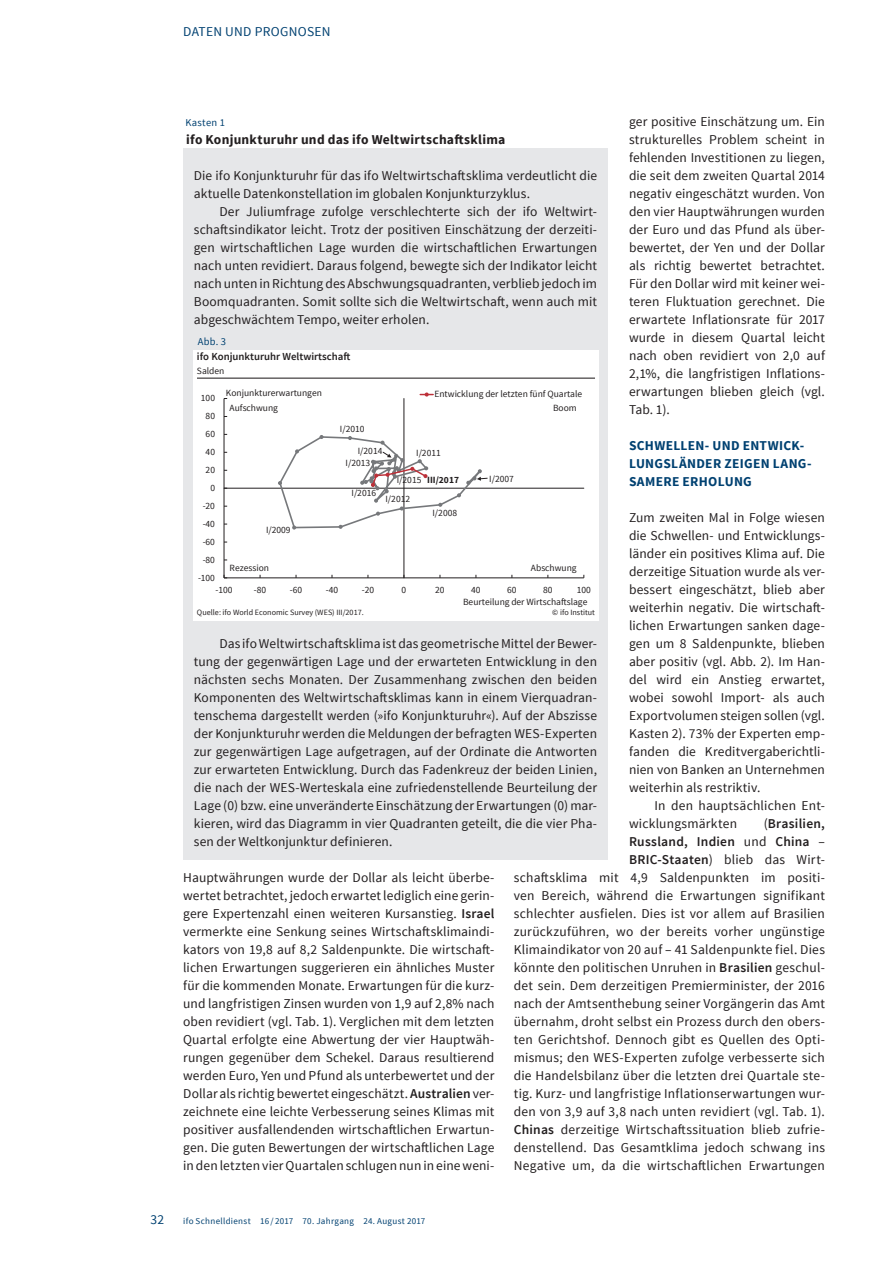
<style>
.page{position:relative;width:893px;height:1263px;background:#fff}
.page>*{position:absolute;margin:0;border:0;box-sizing:border-box;transform-origin:0 0}
.t1{font:13.5px/18px "Source Sans Pro";letter-spacing:.015em;color:#231f20;text-align:justify}
.t2{font:700 13.5px/18px "Source Sans Pro";letter-spacing:.02em;color:#004171}
.t3{font:700 13.5px "Source Sans Pro";letter-spacing:.02em;color:#231f20}
.t4{font:13.5px "Source Sans Pro";letter-spacing:.02em;color:#004171}
.t5{font:600 10.8px "Source Sans Pro";color:#231f20}
.t6{font:10.5px "Source Sans Pro";letter-spacing:.03em;color:#004171}
.t7{font:9.45px "Source Sans Pro";color:#231f20}
.t8{font:700 9.45px "Source Sans Pro";color:#231f20}
.t9{font:9px "Source Sans Pro";letter-spacing:.035em;color:#004171}
.t10{font:8.1px "Source Sans Pro";letter-spacing:.005em;color:#231f20}
.s1{font-weight:600}
</style>
<div class="page">
<div style="left:183px;top:148px;width:425px;height:712px;background:#e6e7e9"></div>
<div style="left:193px;top:350px;width:405px;height:270px;background:#fff"></div>
<hr style="left:224px;top:398px;width:1px;height:180px;background:#231f20">
<hr style="left:224px;top:578px;width:360px;height:1px;background:#231f20">
<hr style="left:404px;top:398px;width:1px;height:180px;background:#231f20">
<hr style="left:224px;top:488px;width:360px;height:1px;background:#231f20">
<svg style="left:420px;top:392px;width:13px;height:5px"></svg>
<svg style="left:278px;top:435px;width:233px;height:95px"></svg>
<hr style="left:197px;top:378px;width:398px;height:1px;background:#231f20">
<p class="t4" style="left:183px;top:23px;width:149px">DATEN UND PROGNOSEN</p>
<p class="t4" style="left:151px;top:1211px;width:15px">32</p>
<p class="t1" style="left:629px;top:113px;width:197px">ger positive Einschätzung um. Ein strukturelles Problem scheint in fehlenden Investitionen zu liegen, die seit dem zweiten Quartal 2014 negativ eingeschätzt wurden. Von den vier Hauptwährungen wurden der Euro und das Pfund als über&shy;bewertet, der Yen und der Dollar als richtig bewertet betrachtet.<br>Für den Dollar wird mit keiner wei&shy;teren Fluktuation gerechnet. Die erwartete Inflationsrate für 2017 wurde in diesem Quartal leicht nach oben revidiert von 2,0 auf 2,1%, die langfristigen Inflations&shy;erwartungen blieben gleich (vgl.<br>Tab. 1).</p>
<p class="t2" style="left:629px;top:437px;width:184px">SCHWELLEN- UND ENTWICK-<br>LUNGSLÄNDER ZEIGEN LANG-<br>SAMERE ERHOLUNG</p>
<p class="t1" style="left:629px;top:509px;width:197px">Zum zweiten Mal in Folge wiesen die Schwellen- und Entwicklungs&shy;länder ein positives Klima auf. Die derzeitige Situation wurde als ver&shy;bessert eingeschätzt, blieb aber weiterhin negativ. Die wirtschaft&shy;lichen Erwartungen sanken dage&shy;gen um 8 Saldenpunkte, blieben aber positiv (vgl. Abb. 2). Im Han&shy;del wird ein Anstieg erwartet, wobei sowohl Import- als auch Exportvolumen steigen sollen (vgl.<br>Kasten 2). 73% der Experten emp&shy;fanden die Kreditvergaberichtli&shy;nien von Banken an Unternehmen weiterhin als restriktiv.</p>
<p class="t1" style="left:629px;top:797px;width:197px;text-indent:26px">In den hauptsächlichen Ent&shy;wicklungsmärkten</p>
<p class="t6" style="left:185px;top:116px;width:41px">Kasten 1</p>
<p class="t3" style="left:186px;top:131px;width:321px">ifo Konjunkturuhr und das ifo Weltwirtschaftsklima</p>
<p class="t1" style="left:194px;top:167px;width:405px">Die ifo Konjunkturuhr für das ifo Weltwirtschaftsklima verdeutlicht die aktuelle Datenkonstellation im globalen Konjunkturzyklus.</p>
<p class="t1" style="left:194px;top:203px;width:405px;text-indent:26px">Der Juliumfrage zufolge verschlechterte sich der ifo Weltwirt&shy;schaftsindikator leicht. Trotz der positiven Einschätzung der derzeiti&shy;gen wirtschaftlichen Lage wurden die wirtschaftlichen Erwartungen nach unten revidiert. Daraus folgend, bewegte sich der Indikator leicht nach unten in Richtung des Abschwungsquadranten, verblieb jedoch im Boomquadranten. Somit sollte sich die Weltwirtschaft, wenn auch mit abgeschwächtem Tempo, weiter erholen.</p>
<p class="t6" style="left:198px;top:335px;width:30px">Abb. 3</p>
<p class="t5" style="left:197px;top:350px;width:155px">ifo Konjunkturuhr Weltwirtschaft</p>
<p class="t7" style="left:197px;top:365px;width:29px">Salden</p>
<p class="t7" style="left:226px;top:387px;width:97px">Konjunkturerwartungen</p>
<p class="t7" style="left:434px;top:388px;width:149px">Entwicklung der letzten fünf Quartale</p>
<p class="t7" style="left:201px;top:392px;width:16px">100</p>
<p class="t7" style="left:230px;top:402px;width:50px">Aufschwung</p>
<p class="t7" style="left:553px;top:402px;width:25px">Boom</p>
<p class="t7" style="left:206px;top:410px;width:11px">80</p>
<p class="t7" style="left:340px;top:423px;width:26px">I/2010</p>
<p class="t7" style="left:206px;top:428px;width:11px">60</p>
<p class="t7" style="left:358px;top:445px;width:26px">I/2014</p>
<p class="t7" style="left:416px;top:447px;width:26px">I/2011</p>
<p class="t7" style="left:206px;top:446px;width:11px">40</p>
<p class="t7" style="left:346px;top:457px;width:26px">I/2013</p>
<p class="t7" style="left:206px;top:464px;width:11px">20</p>
<p class="t7" style="left:489px;top:473px;width:26px">I/2007</p>
<p class="t7" style="left:397px;top:474px;width:26px">I/2015</p>
<p class="t8" style="left:427px;top:474px;width:33px">III/2017</p>
<p class="t7" style="left:210px;top:482px;width:6px">0</p>
<p class="t7" style="left:351px;top:487px;width:26px">I/2016</p>
<p class="t7" style="left:385px;top:493px;width:26px">I/2012</p>
<p class="t7" style="left:203px;top:500px;width:14px">-20</p>
<p class="t7" style="left:432px;top:507px;width:26px">I/2008</p>
<p class="t7" style="left:203px;top:518px;width:14px">-40</p>
<p class="t7" style="left:266px;top:524px;width:26px">I/2009</p>
<p class="t7" style="left:203px;top:536px;width:14px">-60</p>
<p class="t7" style="left:203px;top:554px;width:14px">-80</p>
<p class="t7" style="left:230px;top:562px;width:41px">Rezession</p>
<p class="t7" style="left:531px;top:562px;width:47px">Abschwung</p>
<p class="t7" style="left:198px;top:572px;width:19px">-100</p>
<p class="t7" style="left:216px;top:584px;width:19px">-100</p>
<p class="t7" style="left:254px;top:584px;width:14px">-80</p>
<p class="t7" style="left:290px;top:584px;width:14px">-60</p>
<p class="t7" style="left:326px;top:584px;width:14px">-40</p>
<p class="t7" style="left:362px;top:584px;width:14px">-20</p>
<p class="t7" style="left:402px;top:584px;width:6px">0</p>
<p class="t7" style="left:435px;top:584px;width:11px">20</p>
<p class="t7" style="left:471px;top:584px;width:11px">40</p>
<p class="t7" style="left:507px;top:584px;width:11px">60</p>
<p class="t7" style="left:543px;top:584px;width:11px">80</p>
<p class="t7" style="left:577px;top:584px;width:16px">100</p>
<p class="t7" style="left:463px;top:596px;width:126px">Beurteilung der Wirtschaftslage</p>
<p class="t10" style="left:197px;top:608px;width:168px">Quelle: ifo World Economic Survey (WES) III/2017.</p>
<p class="t10" style="left:552px;top:608px;width:44px">© ifo Institut</p>
<p class="t1" style="left:194px;top:635px;width:405px;text-indent:26px">Das ifo Weltwirtschaftsklima ist das geometrische Mittel der Bewer&shy;tung der gegenwärtigen Lage und der erwarteten Entwicklung in den nächsten sechs Monaten. Der Zusammenhang zwischen den beiden Komponenten des Weltwirtschaftsklimas kann in einem Vierquadran&shy;tenschema dargestellt werden (»ifo Konjunkturuhr«). Auf der Abszisse der Konjunkturuhr werden die Meldungen der befragten WES-Experten zur gegenwärtigen Lage aufgetragen, auf der Ordinate die Antworten zur erwarteten Entwicklung. Durch das Fadenkreuz der beiden Linien, die nach der WES-Werteskala eine zufriedenstellende Beurteilung der Lage (0) bzw. eine unveränderte Einschätzung der Erwartungen (0) mar&shy;kieren, wird das Diagramm in vier Quadranten geteilt, die die vier Pha&shy;sen der Weltkonjunktur definieren.</p>
<p class="t1" style="left:514px;top:815px;width:313px;text-align:right">(<span class="s1">Brasilien,<br>Russland, Indien</span> und <span class="s1">China</span> –<br><span class="s1">BRIC-Staaten</span>) blieb das Wirt-<br>schaftsklima mit 4,9 Saldenpunkten im positi&shy;ven Bereich, während die Erwartungen signifikant schlechter ausfielen. Dies ist vor allem auf Brasilien zurückzuführen, wo der bereits vorher ungünstige Klimaindikator von 20 auf – 41 Saldenpunkte fiel. Dies könnte den politischen Unruhen in <span class="s1">Brasilien</span> geschul&shy;det sein. Dem derzeitigen Premierminister, der 2016 nach der Amtsenthebung seiner Vorgängerin das Amt übernahm, droht selbst ein Prozess durch den obers&shy;ten Gerichtshof. Dennoch gibt es Quellen des Opti&shy;mismus; den WES-Experten zufolge verbesserte sich die Handelsbilanz über die letzten drei Quartale ste&shy;tig. Kurz- und langfristige Inflationserwartungen wur&shy;den von 3,9 auf 3,8 nach unten revidiert (vgl. Tab. 1).<br><span class="s1">Chinas</span> derzeitige Wirtschaftssituation blieb zufrie&shy;denstellend. Das Gesamtklima jedoch schwang ins Negative um, da die wirtschaftlichen Erwartungen</p>
<p class="t1" style="left:183px;top:869px;width:313px">Hauptwährungen wurde der Dollar als leicht überbe&shy;wertet betrachtet, jedoch erwartet lediglich eine gerin&shy;gere Expertenzahl einen weiteren Kursanstieg. <span class="s1">Israel </span>vermerkte eine Senkung seines Wirtschaftsklimaindi&shy;kators von 19,8 auf 8,2 Saldenpunkte. Die wirtschaft&shy;lichen Erwartungen suggerieren ein ähnliches Muster für die kommenden Monate. Erwartungen für die kurz&shy;und langfristigen Zinsen wurden von 1,9 auf 2,8% nach oben revidiert (vgl. Tab. 1). Verglichen mit dem letzten Quartal erfolgte eine Abwertung der vier Hauptwäh&shy;rungen gegenüber dem Schekel. Daraus resultierend werden Euro, Yen und Pfund als unterbewertet und der Dollar als richtig bewertet eingeschätzt. <span class="s1">Australien</span> ver&shy;zeichnete eine leichte Verbesserung seines Klimas mit positiver ausfallendenden wirtschaftlichen Erwartun&shy;gen. Die guten Bewertungen der wirtschaftlichen Lage in den letzten vier Quartalen schlugen nun in eine weni-</p>
<p class="t9" style="left:183px;top:1215px;width:243px">ifo Schnelldienst 16 / 2017 70. Jahrgang 24. August 2017</p>
</div>
